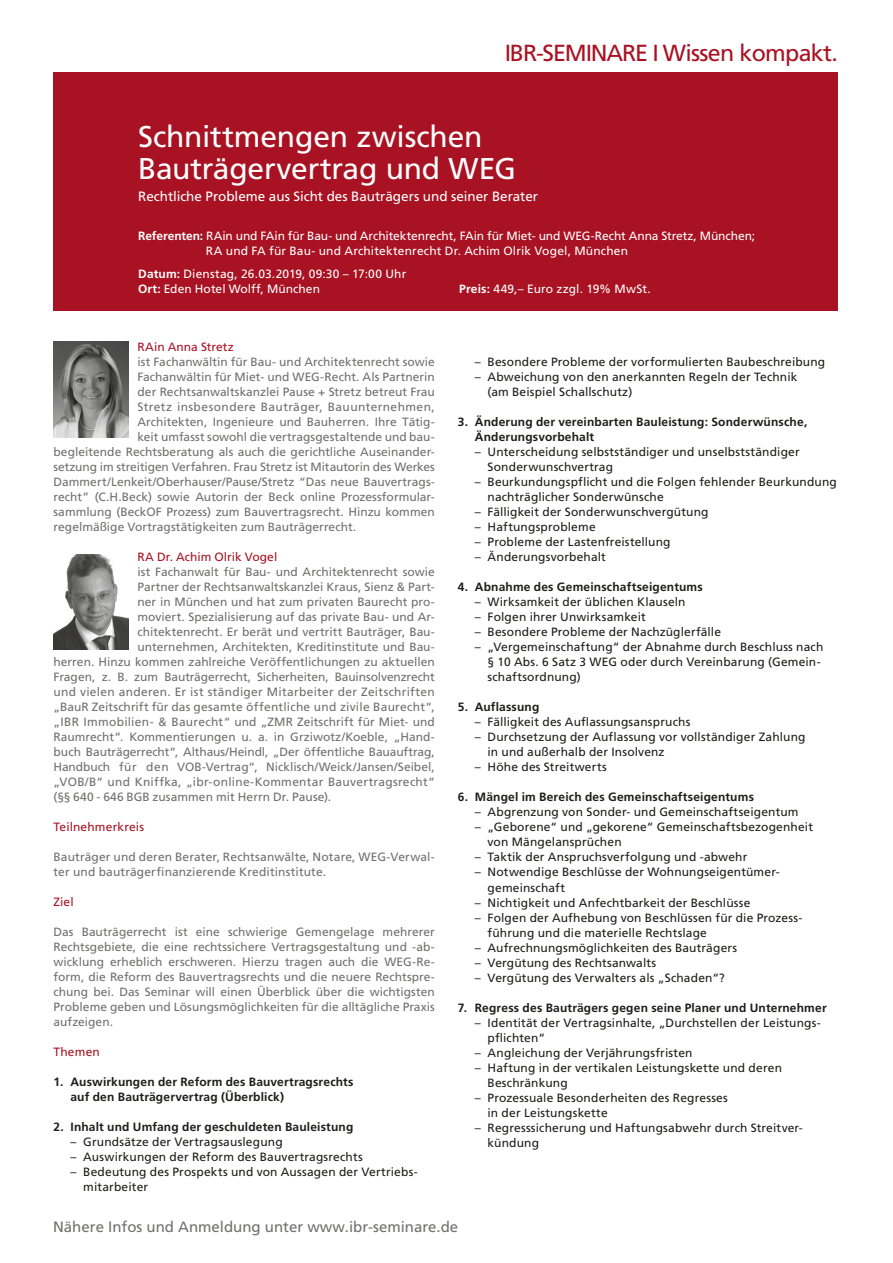
<style>
.page{position:relative;width:893px;height:1263px;background:#fff}
.page>*{position:absolute;margin:0;border:0;box-sizing:border-box;transform-origin:0 0}
.t1{font:30px/31.5px "Frutiger LT";letter-spacing:-.005em;color:#fff}
.t2{font:23.25px "Frutiger";letter-spacing:-.03em;color:#a81222}
.t3{font:15px "Frutiger LT";color:#70706f}
.t4{font:13.5px "Frutiger LT";letter-spacing:-.005em;color:#fff}
.t5{font:12px/15px "Frutiger LT";letter-spacing:.005em;color:#70706f}
.t6{font:12px/15px "Frutiger";letter-spacing:.015em;color:#1d1d1b}
.t7{font:700 12px/15px "Frutiger LT";letter-spacing:.015em;color:#1d1d1b}
.t8{font:12px/15px "Frutiger LT";letter-spacing:.005em;color:#fff}
.t9{font:12px "Frutiger LT";letter-spacing:.025em;color:#70706f}
.t10{font:12px "Frutiger LT";letter-spacing:.01em;color:#a81222}
.t11{font:12px "Frutiger LT";letter-spacing:.035em;color:#70706f}
.s1{font-weight:700}
</style>
<div class="page">
<div style="left:54px;top:72px;width:784px;height:238px;background:#a81222"></div>
<img style="left:54px;top:342px;width:74px;height:96px">
<img style="left:54px;top:554px;width:74px;height:96px">
<h2 class="t2" style="left:505px;top:39px;width:335px">IBR-SEMINARE I Wissen kompakt.</h2>
<h1 class="t1" style="left:138px;top:121px;width:380px">Schnittmengen zwischen<br>Bauträgervertrag und WEG</h1>
<p class="t4" style="left:138px;top:189px;width:401px">Rechtliche Probleme aus Sicht des Bauträgers und seiner Berater</p>
<p class="t8" style="left:206px;top:229px;width:551px;text-indent:-68px"><span class="s1">Referenten:</span> RAin und FAin für Bau- und Architektenrecht, FAin für Miet- und WEG-Recht Anna Stretz, München;<br>RA und FA für Bau- und Architektenrecht Dr. Achim Olrik Vogel, München</p>
<p class="t8" style="left:138px;top:266px;width:270px"><span class="s1">Datum:</span> Dienstag, 26.03.2019, 09:30 – 17:00 Uhr<br><span class="s1">Ort:</span> Eden Hotel Wolff, München</p>
<p class="t8" style="left:459px;top:281px;width:193px"><span class="s1">Preis:</span> 449,– Euro zzgl. 19% MwSt.</p>
<p class="t10" style="left:138px;top:340px;width:98px">RAin Anna Stretz</p>
<p class="t5" style="left:138px;top:354px;width:299px">ist Fachanwältin für Bau- und Architektenrecht sowie</p>
<p class="t5" style="left:138px;top:369px;width:299px">Fachanwältin für Miet- und WEG-Recht. Als Partnerin</p>
<p class="t5" style="left:138px;top:384px;width:299px">der Rechtsanwaltskanzlei Pause + Stretz betreut Frau</p>
<p class="t11" style="left:138px;top:400px;width:299px">Stretz insbesondere Bauträger, Bauunternehmen,</p>
<p class="t5" style="left:138px;top:414px;width:299px">Architekten, Ingenieure und Bauherren. Ihre Tätig-</p>
<p class="t5" style="left:138px;top:429px;width:299px">keit umfasst sowohl die vertragsgestaltende und bau-</p>
<p class="t5" style="left:54px;top:444px;width:383px">begleitende Rechtsberatung als auch die gerichtliche Auseinander-</p>
<p class="t5" style="left:54px;top:459px;width:383px">setzung im streitigen Verfahren. Frau Stretz ist Mitautorin des Werkes</p>
<p class="t5" style="left:54px;top:474px;width:383px">Dammert/Lenkeit/Oberhauser/Pause/Stretz “Das neue Bauvertrags-</p>
<p class="t5" style="left:54px;top:489px;width:383px">recht” (C.H.Beck) sowie Autorin der Beck online Prozessformular-</p>
<p class="t5" style="left:54px;top:504px;width:383px">sammlung (BeckOF Prozess) zum Bauvertragsrecht. Hinzu kommen</p>
<p class="t5" style="left:54px;top:519px;width:304px">regelmäßige Vortragstätigkeiten zum Bauträgerrecht.</p>
<p class="t10" style="left:138px;top:550px;width:141px">RA Dr. Achim Olrik Vogel</p>
<p class="t5" style="left:138px;top:564px;width:299px">ist Fachanwalt für Bau- und Architektenrecht sowie</p>
<p class="t5" style="left:138px;top:579px;width:299px">Partner der Rechtsanwaltskanzlei Kraus, Sienz &amp; Part-</p>
<p class="t5" style="left:138px;top:594px;width:299px">ner in München und hat zum privaten Baurecht pro-</p>
<p class="t5" style="left:138px;top:609px;width:299px">moviert. Spezialisierung auf das private Bau- und Ar-</p>
<p class="t5" style="left:138px;top:624px;width:299px">chitektenrecht. Er berät und vertritt Bauträger, Bau-</p>
<p class="t5" style="left:138px;top:639px;width:299px">unternehmen, Architekten, Kreditinstitute und Bau-</p>
<p class="t5" style="left:54px;top:654px;width:383px">herren. Hinzu kommen zahlreiche Veröffentlichungen zu aktuellen</p>
<p class="t5" style="left:54px;top:669px;width:383px">Fragen, z. B. zum Bauträgerrecht, Sicherheiten, Bauinsolvenzrecht</p>
<p class="t9" style="left:54px;top:685px;width:383px">und vielen anderen. Er ist ständiger Mitarbeiter der Zeitschriften</p>
<p class="t5" style="left:54px;top:699px;width:383px">„BauR Zeitschrift für das gesamte öffentliche und zivile Baurecht“,</p>
<p class="t5" style="left:54px;top:714px;width:383px">„IBR Immobilien- &amp; Baurecht“ und „ZMR Zeitschrift für Miet- und</p>
<p class="t5" style="left:54px;top:729px;width:383px">Raumrecht“. Kommentierungen u. a. in Grziwotz/Koeble, „Hand-</p>
<p class="t5" style="left:54px;top:744px;width:383px">buch Bauträgerrecht“, Althaus/Heindl, „Der öffentliche Bauauftrag,</p>
<p class="t5" style="left:54px;top:759px;width:383px">Handbuch für den VOB-Vertrag“, Nicklisch/Weick/Jansen/Seibel,</p>
<p class="t9" style="left:54px;top:775px;width:383px">„VOB/B“ und Kniffka, „ibr-online-Kommentar Bauvertragsrecht“</p>
<p class="t5" style="left:54px;top:789px;width:279px">(§§ 640 - 646 BGB zusammen mit Herrn Dr. Pause).</p>
<p class="t10" style="left:54px;top:820px;width:92px">Teilnehmerkreis</p>
<p class="t5" style="left:54px;top:849px;width:383px">Bauträger und deren Berater, Rechtsanwälte, Notare, WEG-Verwal&shy;ter und bauträgerfinanzierende Kreditinstitute.</p>
<p class="t10" style="left:54px;top:895px;width:22px">Ziel</p>
<p class="t5" style="left:54px;top:924px;width:383px;text-align:justify">Das Bauträgerrecht ist eine schwierige Gemengelage mehrerer Rechtsgebiete, die eine rechtssichere Vertragsgestaltung und -ab&shy;wicklung erheblich erschweren. Hierzu tragen auch die WEG-Re&shy;form, die Reform des Bauvertragsrechts und die neuere Rechtspre&shy;chung bei. Das Seminar will einen Überblick über die wichtigsten Probleme geben und Lösungsmöglichkeiten für die alltägliche Praxis aufzeigen.</p>
<p class="t10" style="left:54px;top:1045px;width:48px">Themen</p>
<p class="t7" style="left:71px;top:1074px;width:285px;text-indent:-17px">1. Auswirkungen der Reform des Bauvertragsrechts auf den Bauträgervertrag (Überblick)</p>
<p class="t7" style="left:54px;top:1119px;width:301px">2. Inhalt und Umfang der geschuldeten Bauleistung</p>
<p class="t6" style="left:71px;top:1134px;width:214px">– Grundsätze der Vertragsauslegung</p>
<p class="t6" style="left:71px;top:1149px;width:294px">– Auswirkungen der Reform des Bauvertragsrechts</p>
<p class="t6" style="left:83px;top:1164px;width:336px;text-indent:-13px">– Bedeutung des Prospekts und von Aussagen der Vertriebs&shy;mitarbeiter</p>
<p class="t6" style="left:475px;top:355px;width:352px">– Besondere Probleme der vorformulierten Baubeschreibung</p>
<p class="t6" style="left:488px;top:370px;width:311px;text-indent:-13px">– Abweichung von den anerkannten Regeln der Technik (am Beispiel Schallschutz)</p>
<p class="t7" style="left:475px;top:415px;width:334px;text-indent:-17px">3. Änderung der vereinbarten Bauleistung: Sonderwünsche,<br>Änderungsvorbehalt</p>
<p class="t6" style="left:488px;top:445px;width:314px;text-indent:-13px">– Unterscheidung selbstständiger und unselbstständiger<br>Sonderwunschvertrag</p>
<p class="t6" style="left:488px;top:475px;width:351px;text-indent:-13px">– Beurkundungspflicht und die Folgen fehlender Beurkundung nachträglicher Sonderwünsche</p>
<p class="t6" style="left:475px;top:505px;width:235px">– Fälligkeit der Sonderwunschvergütung</p>
<p class="t6" style="left:475px;top:520px;width:122px">– Haftungsprobleme</p>
<p class="t6" style="left:475px;top:535px;width:197px">– Probleme der Lastenfreistellung</p>
<p class="t6" style="left:475px;top:550px;width:133px">– Änderungsvorbehalt</p>
<p class="t7" style="left:458px;top:580px;width:247px">4. Abnahme des Gemeinschaftseigentums</p>
<p class="t6" style="left:475px;top:595px;width:212px">– Wirksamkeit der üblichen Klauseln</p>
<p class="t6" style="left:475px;top:610px;width:173px">– Folgen ihrer Unwirksamkeit</p>
<p class="t6" style="left:475px;top:625px;width:248px">– Besondere Probleme der Nachzüglerfälle</p>
<p class="t6" style="left:488px;top:640px;width:337px;text-indent:-13px">– „Vergemeinschaftung“ der Abnahme durch Beschluss nach § 10 Abs. 6 Satz 3 WEG oder durch Vereinbarung (Gemein&shy;schaftsordnung)</p>
<p class="t7" style="left:458px;top:700px;width:83px">5. Auflassung</p>
<p class="t6" style="left:475px;top:715px;width:217px">– Fälligkeit des Auflassungsanspruchs</p>
<p class="t6" style="left:488px;top:730px;width:319px;text-indent:-13px">– Durchsetzung der Auflassung vor vollständiger Zahlung in und außerhalb der Insolvenz</p>
<p class="t6" style="left:475px;top:760px;width:133px">– Höhe des Streitwerts</p>
<p class="t7" style="left:458px;top:790px;width:298px">6. Mängel im Bereich des Gemeinschaftseigentums</p>
<p class="t6" style="left:475px;top:805px;width:325px">– Abgrenzung von Sonder- und Gemeinschaftseigentum</p>
<p class="t6" style="left:488px;top:820px;width:327px;text-indent:-13px">– „Geborene“ und „gekorene“ Gemeinschaftsbezogenheit von Mängelansprüchen</p>
<p class="t6" style="left:475px;top:850px;width:274px">– Taktik der Anspruchsverfolgung und -abwehr</p>
<p class="t6" style="left:488px;top:865px;width:294px;text-indent:-13px">– Notwendige Beschlüsse der Wohnungseigentümer&shy;gemeinschaft</p>
<p class="t6" style="left:475px;top:895px;width:277px">– Nichtigkeit und Anfechtbarkeit der Beschlüsse</p>
<p class="t6" style="left:488px;top:910px;width:316px;text-indent:-13px">– Folgen der Aufhebung von Beschlüssen für die Prozess&shy;führung und die materielle Rechtslage</p>
<p class="t6" style="left:475px;top:940px;width:264px">– Aufrechnungsmöglichkeiten des Bauträgers</p>
<p class="t6" style="left:475px;top:955px;width:183px">– Vergütung des Rechtsanwalts</p>
<p class="t6" style="left:475px;top:970px;width:252px">– Vergütung des Verwalters als „Schaden“?</p>
<p class="t7" style="left:458px;top:1000px;width:370px">7. Regress des Bauträgers gegen seine Planer und Unternehmer</p>
<p class="t6" style="left:488px;top:1015px;width:335px;text-indent:-13px">– Identität der Vertragsinhalte, „Durchstellen der Leistungs&shy;pflichten“</p>
<p class="t6" style="left:475px;top:1045px;width:219px">– Angleichung der Verjährungsfristen</p>
<p class="t6" style="left:488px;top:1060px;width:296px;text-indent:-13px">– Haftung in der vertikalen Leistungskette und deren<br>Beschränkung</p>
<p class="t6" style="left:488px;top:1090px;width:242px;text-indent:-13px">– Prozessuale Besonderheiten des Regresses in der Leistungskette</p>
<p class="t6" style="left:488px;top:1120px;width:317px;text-indent:-13px">– Regresssicherung und Haftungsabwehr durch Streitver&shy;kündung</p>
<p class="t3" style="left:53px;top:1218px;width:407px">Nähere Infos und Anmeldung unter www.ibr-seminare.de</p>
</div>
